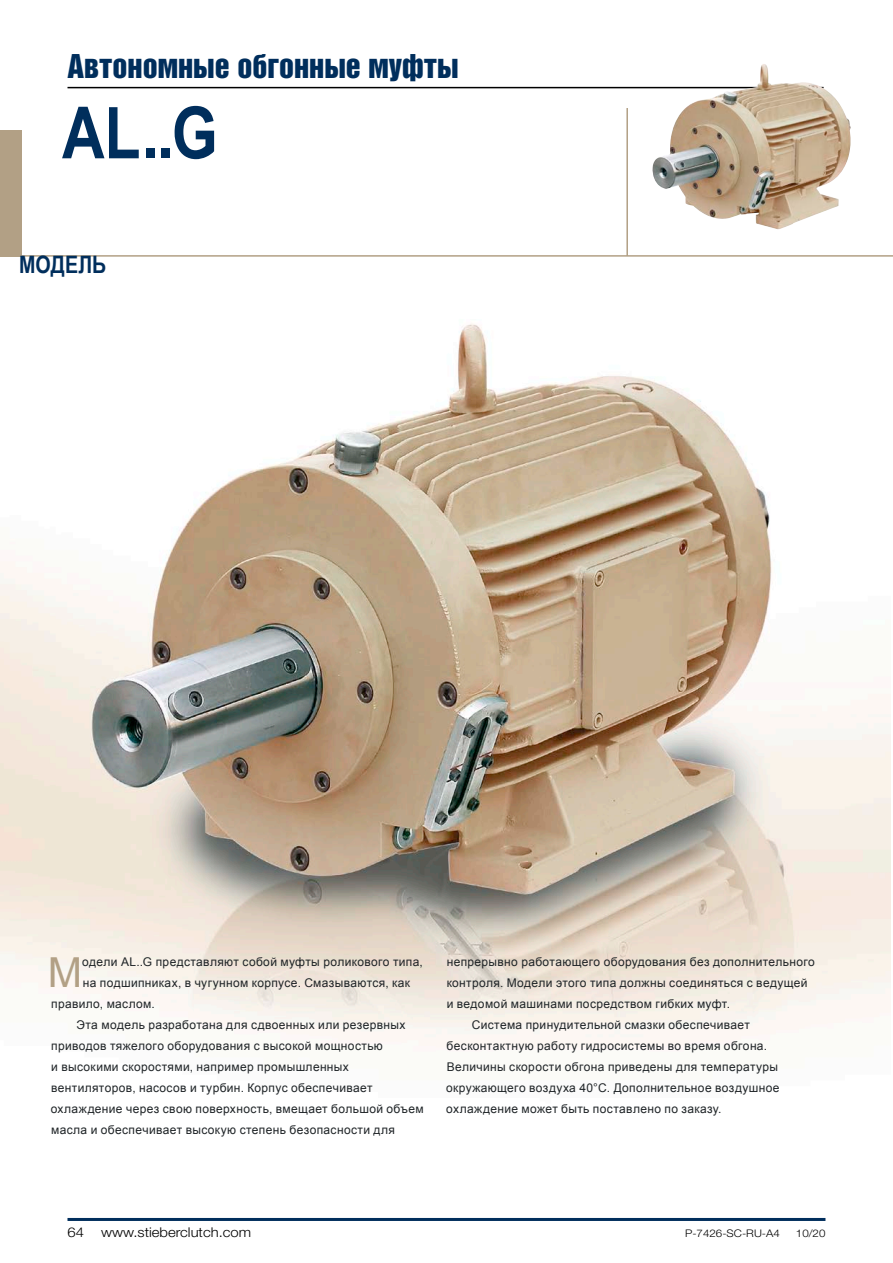
<style>
.page{position:relative;width:893px;height:1263px;background:#fff}
.page>*{position:absolute;margin:0;border:0;box-sizing:border-box;transform-origin:0 0}
.t1{font:700 72px "Arial Narrow";color:#002e5c}
.t2{font:41.4px "Arial";color:#b2a085}
.t3{font:30px "Helvetica Inserat LT Std";color:#002e5c}
.t4{font:700 24px "Arial Narrow";color:#002e5c}
.t5{font:300 13.5px "Helvetica Neue LT Std";color:#000;scale:1.1 1}
.t6{font:12px "Arial";letter-spacing:.03em;color:#1f2427}
.t7{font:300 10.5px "Helvetica Neue LT Std";color:#000;scale:1.1 1}
</style>
<div class="page">
<hr style="left:68px;top:87px;width:756px;height:1px;background:#000">
<img style="left:0;top:323px;width:891px;height:724px">
<hr style="left:626px;top:108px;width:2px;height:148px;background:#b2a085">
<hr style="left:0;top:255px;width:893px;height:2px;background:#b2a085">
<div style="left:0;top:130px;width:21px;height:126px;background:#b2a085"></div>
<img style="left:652px;top:64px;width:199px;height:166px">
<hr style="left:68px;top:1218px;width:757px;height:3px;background:#002e5c">
<h3 class="t3" style="left:68px;top:49px;width:393px">Автономные обгонные муфты</h3>
<h1 class="t1" style="left:62px;top:78px;width:157px">AL..G</h1>
<h3 class="t4" style="left:19px;top:247px;width:89px">МОДЕЛЬ</h3>
<h2 class="t2" style="left:48px;top:945px;width:36px">М</h2>
<p class="t6" style="left:82px;top:953px;width:342px">одели AL..G представляют собой муфты роликового типа,</p>
<p class="t6" style="left:83px;top:974px;width:329px">на подшипниках, в чугунном корпусе. Смазываются, как</p>
<p class="t6" style="left:51px;top:995px;width:105px">правило, маслом.</p>
<p class="t6" style="left:76px;top:1016px;width:331px">Эта модель разработана для сдвоенных или резервных</p>
<p class="t6" style="left:51px;top:1037px;width:333px">приводов тяжелого оборудования с высокой мощностью</p>
<p class="t6" style="left:51px;top:1058px;width:299px">и высокими скоростями, например промышленных</p>
<p class="t6" style="left:51px;top:1079px;width:323px">вентиляторов, насосов и турбин. Корпус обеспечивает</p>
<p class="t6" style="left:51px;top:1100px;width:375px">охлаждение через свою поверхность, вмещает большой объем</p>
<p class="t6" style="left:51px;top:1121px;width:345px">масла и обеспечивает высокую степень безопасности для</p>
<p class="t6" style="left:447px;top:953px;width:370px">непрерывно работающего оборудования без дополнительного</p>
<p class="t6" style="left:447px;top:974px;width:362px">контроля. Модели этого типа должны соединяться с ведущей</p>
<p class="t6" style="left:447px;top:995px;width:285px">и ведомой машинами посредством гибких муфт.</p>
<p class="t6" style="left:472px;top:1016px;width:280px">Система принудительной смазки обеспечивает</p>
<p class="t6" style="left:447px;top:1037px;width:322px">бесконтактную работу гидросистемы во время обгона.</p>
<p class="t6" style="left:447px;top:1058px;width:333px">Величины скорости обгона приведены для температуры</p>
<p class="t6" style="left:446px;top:1079px;width:335px">окружающего воздуха 40°C. Дополнительное воздушное</p>
<p class="t6" style="left:446px;top:1100px;width:277px">охлаждение может быть поставлено по заказу.</p>
<p class="t5" style="left:68px;top:1223px;width:17px">64</p>
<p class="t5" style="left:101px;top:1223px;width:138px">www.stieberclutch.com</p>
<p class="t7" style="left:685px;top:1226px;width:88px">P-7426-SC-RU-A4</p>
<p class="t7" style="left:796px;top:1226px;width:28px">10/20</p>
</div>
